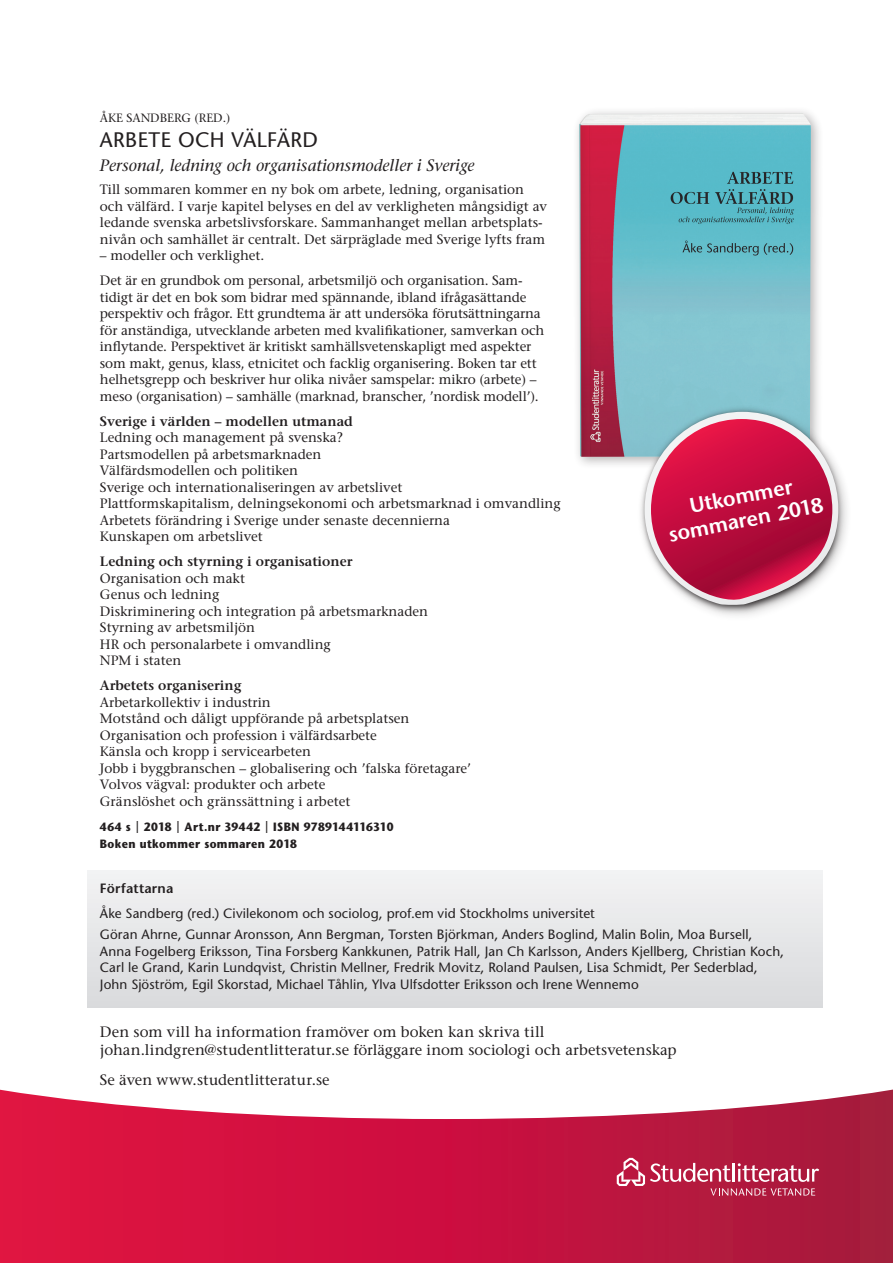
<style>
.page{position:relative;width:893px;height:1263px;background:#fff}
.page>*{position:absolute;margin:0;border:0;box-sizing:border-box;transform-origin:0 0}
.t1{font:600 21px/24px "Stone Sans Std";color:#fff;text-align:center}
.UH__Titel{font:500 21px "Stone Sans Std";letter-spacing:.02em;color:#231f20}
.UH__Undertitel{font:italic 500 16.5px "Stone Serif Std";color:#231f20}
.t2{font:500 15px/18px "Stone Serif Std";color:#231f20}
.UH__Brödtext{font:500 13.5px/16.5px "Stone Serif Std";color:#231f20}
.t3{font:500 13.5px/16.5px "Stone Sans Std";letter-spacing:.01em;color:#231f20}
.UH__Brödtext-2{font:600 13.5px "Stone Serif Std";color:#231f20}
.t4{font:600 13.5px "Stone Sans Std";letter-spacing:.015em;color:#231f20}
.Produktblad_fakta{font:700 12px/16.5px "Stone Sans Std";letter-spacing:.035em;color:#231f20;scale:.9 1}
.UH__Författare{font:500 12px "Stone Serif Std";color:#231f20}
</style>
<div class="page">
<div style="left:572px;top:106px;width:251px;height:364px;background:#231f20;opacity:.33"></div>
<img style="left:579px;top:113px;width:232px;height:344px">
<svg style="left:0;top:1089px;width:893px;height:174px;background:#ce3157"></svg>
<svg style="left:617px;top:1158px;width:202px;height:37px;background:#c14563"></svg>
<img style="left:633px;top:400px;width:214px;height:216px">
<svg style="left:645px;top:412px;width:193px;height:193px;background:#c64f71"></svg>
<div style="left:87px;top:871px;width:736px;height:137px;background:#e5e6e8"></div>
<p class="UH__Författare" style="left:100px;top:111px;width:132px">ÅKE SANDBERG (RED.)</p>
<p class="UH__Titel" style="left:100px;top:127px;width:219px">ARBETE OCH VÄLFÄRD</p>
<p class="UH__Undertitel" style="left:100px;top:156px;width:376px">Personal, ledning och organisationsmodeller i Sverige</p>
<p class="UH__Brödtext" style="left:100px;top:181px;width:449px">Till sommaren kommer en ny bok om arbete, ledning, organisation och välfärd. I varje kapitel belyses en del av verkligheten mångsidigt av ledande svenska arbetslivsforskare. Sammanhanget mellan arbetsplats&shy;nivån och samhället är centralt. Det särpräglade med Sverige lyfts fram</p>
<p class="UH__Brödtext" style="left:100px;top:247px;width:166px">– modeller och verklighet.</p>
<p class="UH__Brödtext" style="left:100px;top:272px;width:446px">Det är en grundbok om personal, arbetsmiljö och organisation. Sam&shy;tidigt är det en bok som bidrar med spännande, ibland ifrågasättande perspektiv och frågor. Ett grundtema är att undersöka förutsättningarna för anständiga, utvecklande arbeten med kvalifikationer, samverkan och inflytande. Perspektivet är kritiskt samhällsvetenskapligt med aspekter som makt, genus, klass, etnicitet och facklig organisering. Boken tar ett helhetsgrepp och beskriver hur olika nivåer samspelar: mikro (arbete) – meso (organisation) – samhälle (marknad, branscher, ’nordisk modell’).</p>
<p class="UH__Brödtext-2" style="left:100px;top:413px;width:254px">Sverige i världen – modellen utmanad</p>
<p class="UH__Brödtext" style="left:100px;top:429px;width:245px">Ledning och management på svenska?</p>
<p class="UH__Brödtext" style="left:100px;top:446px;width:223px">Partsmodellen på arbetsmarknaden</p>
<p class="UH__Brödtext" style="left:100px;top:462px;width:200px">Välfärdsmodellen och politiken</p>
<p class="UH__Brödtext" style="left:100px;top:479px;width:304px">Sverige och internationaliseringen av arbetslivet</p>
<p class="UH__Brödtext" style="left:100px;top:495px;width:462px">Plattformskapitalism, delningsekonomi och arbetsmarknad i omvandling</p>
<p class="UH__Brödtext" style="left:100px;top:512px;width:352px">Arbetets förändring i Sverige under senaste decennierna</p>
<p class="UH__Brödtext" style="left:100px;top:528px;width:164px">Kunskapen om arbetslivet</p>
<p class="UH__Brödtext-2" style="left:100px;top:553px;width:254px">Ledning och styrning i organisationer</p>
<p class="UH__Brödtext" style="left:100px;top:570px;width:147px">Organisation och makt</p>
<p class="UH__Brödtext" style="left:100px;top:586px;width:121px">Genus och ledning</p>
<p class="UH__Brödtext" style="left:100px;top:603px;width:330px">Diskriminering och integration på arbetsmarknaden</p>
<p class="UH__Brödtext" style="left:100px;top:619px;width:157px">Styrning av arbetsmiljön</p>
<p class="UH__Brödtext" style="left:100px;top:636px;width:232px">HR och personalarbete i omvandling</p>
<p class="UH__Brödtext" style="left:100px;top:652px;width:83px">NPM i staten</p>
<p class="UH__Brödtext-2" style="left:100px;top:677px;width:143px">Arbetets organisering</p>
<p class="UH__Brödtext" style="left:100px;top:694px;width:172px">Arbetarkollektiv i industrin</p>
<p class="UH__Brödtext" style="left:100px;top:710px;width:311px">Motstånd och dåligt uppförande på arbetsplatsen</p>
<p class="UH__Brödtext" style="left:100px;top:727px;width:279px">Organisation och profession i välfärdsarbete</p>
<p class="UH__Brödtext" style="left:100px;top:743px;width:213px">Känsla och kropp i servicearbeten</p>
<p class="UH__Brödtext" style="left:100px;top:760px;width:373px">Jobb i byggbranschen – globalisering och ’falska företagare’</p>
<p class="UH__Brödtext" style="left:100px;top:776px;width:227px">Volvos vägval: produkter och arbete</p>
<p class="UH__Brödtext" style="left:100px;top:793px;width:252px">Gränslöshet och gränssättning i arbetet</p>
<p class="Produktblad_fakta" style="left:100px;top:819px;width:328px">464 s | 2018 | Art.nr 39442 | ISBN 9789144116310<br>Boken utkommer sommaren 2018</p>
<p class="t1" style="left:662px;top:499px;width:159px;rotate:-11deg">Utkommer sommaren 2018</p>
<p class="t4" style="left:100px;top:880px;width:75px">Författarna</p>
<p class="t3" style="left:100px;top:905px;width:496px">Åke Sandberg (red.) Civilekonom och sociolog, prof.em vid Stockholms universitet</p>
<p class="t3" style="left:100px;top:926px;width:686px">Göran Ahrne, Gunnar Aronsson, Ann Bergman, Torsten Björkman, Anders Boglind, Malin Bolin, Moa Bursell, Anna Fogelberg Eriksson, Tina Forsberg Kankkunen, Patrik Hall, Jan Ch Karlsson, Anders Kjellberg, Christian Koch, Carl le Grand, Karin Lundqvist, Christin Mellner, Fredrik Movitz, Roland Paulsen, Lisa Schmidt, Per Sederblad, John Sjöström, Egil Skorstad, Michael Tåhlin, Ylva Ulfsdotter Eriksson och Irene Wennemo</p>
<p class="t2" style="left:100px;top:1023px;width:578px">Den som vill ha information framöver om boken kan skriva till johan.lindgren@studentlitteratur.se förläggare inom sociologi och arbetsvetenskap</p>
<p class="t2" style="left:100px;top:1070px;width:231px">Se även www.studentlitteratur.se</p>
</div>
